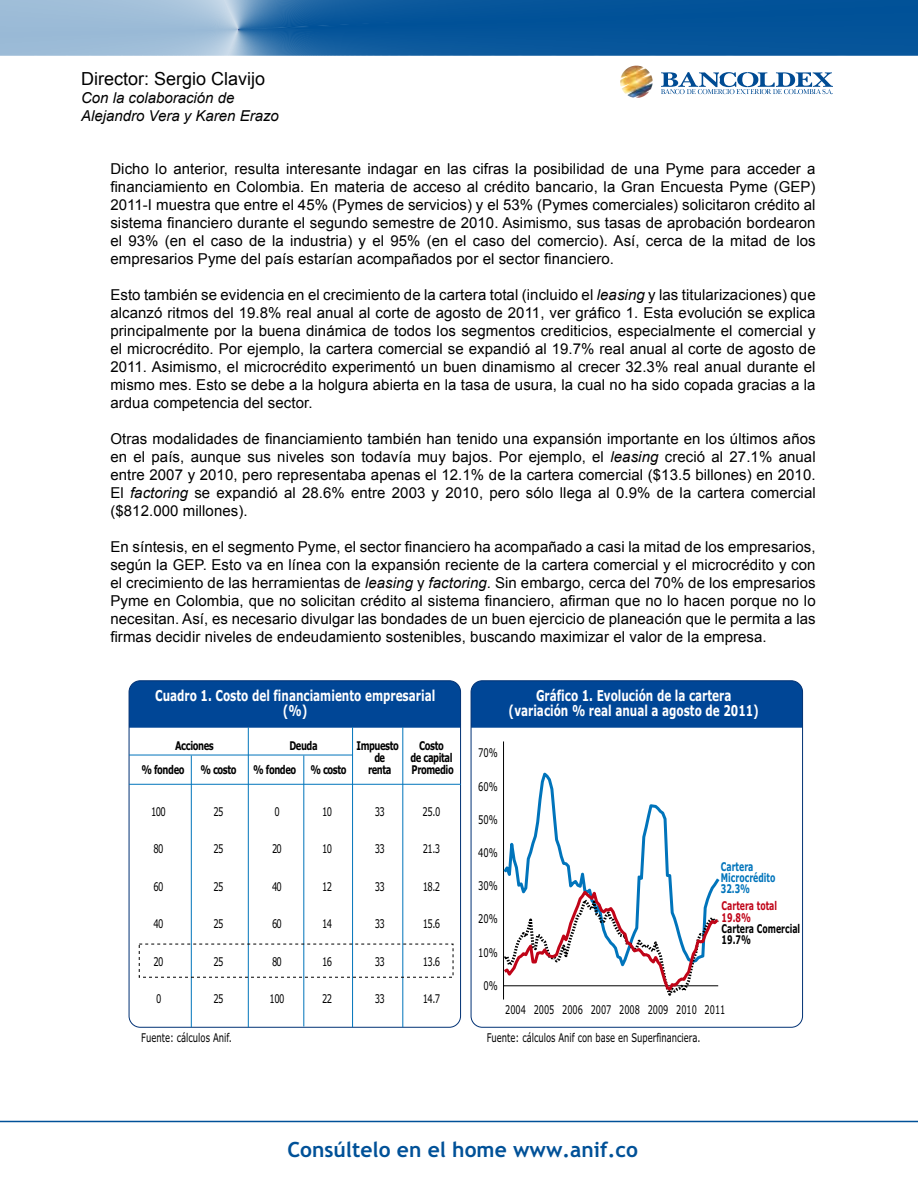
<style>
.page{position:relative;width:918px;height:1188px;background:#fff}
.page>*{position:absolute;margin:0;border:0;box-sizing:border-box;transform-origin:0 0}
.t1{font:700 21px "Trebuchet MS";color:#005198}
.t2{font:18px "Arial";color:#000}
.t3{font:15px/18px "Arial";letter-spacing:.005em;color:#000;text-align:justify}
.t4{font:700 15px/15px "Verdana";color:#fff;text-align:center;scale:.7 1}
.t5{font:italic 15px/18px "Arial";color:#000}
.t6{font:12px "Verdana";color:#000;scale:.7 1}
.t7{font:700 12px "Verdana";letter-spacing:-.05em;color:#000;scale:.7 1}
.t8{font:12px "Verdana";color:#000;scale:.68 1}
.t9{font:700 12px/11.2px "Verdana";color:#0074bb;scale:.65 1}
.t10{font:700 12px/11.2px "Verdana";color:#000;scale:.65 1}
.t11{font:700 12px/11.2px "Verdana";color:#c00418;scale:.65 1}
.s1{font-style:italic}
</style>
<div class="page">
<svg style="left:0;top:0;width:918px;height:56px;background:#3373ac"></svg>
<hr style="left:0;top:1121px;width:918px;height:1px;background:#005198">
<svg style="left:661px;top:72px;width:172px;height:22px"></svg>
<img style="left:620px;top:66px;width:33px;height:32px">
<div style="left:129px;top:681px;width:332px;height:47px;background:#004696"></div>
<div style="left:129px;top:680px;width:332px;height:348px;border:1px solid #003174;border-radius:11px"></div>
<hr style="left:129px;top:784px;width:332px;height:1px;background:#0074bb">
<hr style="left:248px;top:727px;width:1px;height:300px;background:#0074bb">
<hr style="left:191px;top:756px;width:1px;height:271px;background:#0074bb">
<hr style="left:303px;top:756px;width:1px;height:271px;background:#0074bb">
<hr style="left:352px;top:727px;width:1px;height:300px;background:#0074bb">
<hr style="left:402px;top:727px;width:1px;height:300px;background:#0074bb">
<div style="left:471px;top:681px;width:332px;height:47px;background:#004696"></div>
<div style="left:471px;top:680px;width:332px;height:348px;border:1px solid #003174;border-radius:11px"></div>
<hr style="left:503px;top:741px;width:1px;height:259px;background:#000">
<svg style="left:503px;top:772px;width:217px;height:112px"></svg>
<svg style="left:503px;top:884px;width:216px;height:116px"></svg>
<hr style="left:129px;top:755px;width:224px;height:1px;background:#0074bb">
<p class="t2" style="left:81px;top:67px;width:186px">Director: Sergio Clavijo</p>
<p class="t5" style="left:81px;top:89px;width:199px">Con la colaboración de<br>Alejandro Vera y Karen Erazo</p>
<p class="t3" style="left:110px;top:160px;width:707px">Dicho lo anterior, resulta interesante indagar en las cifras la posibilidad de una Pyme para acceder a financiamiento en Colombia. En materia de acceso al crédito bancario, la Gran Encuesta Pyme (GEP)<br>2011-I muestra que entre el 45% (Pymes de servicios) y el 53% (Pymes comerciales) solicitaron crédito al sistema financiero durante el segundo semestre de 2010. Asimismo, sus tasas de aprobación bordearon el 93% (en el caso de la industria) y el 95% (en el caso del comercio). Así, cerca de la mitad de los empresarios Pyme del país estarían acompañados por el sector financiero.</p>
<p class="t3" style="left:110px;top:286px;width:707px">Esto también se evidencia en el crecimiento de la cartera total (incluido el <span class="s1">leasing</span> y las titularizaciones) que alcanzó ritmos del 19.8% real anual al corte de agosto de 2011, ver gráfico 1. Esta evolución se explica principalmente por la buena dinámica de todos los segmentos crediticios, especialmente el comercial y el microcrédito. Por ejemplo, la cartera comercial se expandió al 19.7% real anual al corte de agosto de 2011. Asimismo, el microcrédito experimentó un buen dinamismo al crecer 32.3% real anual durante el mismo mes. Esto se debe a la holgura abierta en la tasa de usura, la cual no ha sido copada gracias a la ardua competencia del sector.</p>
<p class="t3" style="left:110px;top:430px;width:707px">Otras modalidades de financiamiento también han tenido una expansión importante en los últimos años en el país, aunque sus niveles son todavía muy bajos. Por ejemplo, el <span class="s1">leasing</span> creció al 27.1% anual entre 2007 y 2010, pero representaba apenas el 12.1% de la cartera comercial ($13.5 billones) en 2010.<br>El <span class="s1">factoring</span> se expandió al 28.6% entre 2003 y 2010, pero sólo llega al 0.9% de la cartera comercial ($812.000 millones).</p>
<p class="t3" style="left:110px;top:538px;width:707px">En síntesis, en el segmento Pyme, el sector financiero ha acompañado a casi la mitad de los empresarios, según la GEP. Esto va en línea con la expansión reciente de la cartera comercial y el microcrédito y con el crecimiento de las herramientas de <span class="s1">leasing</span> y <span class="s1">factoring</span>. Sin embargo, cerca del 70% de los empresarios Pyme en Colombia, que no solicitan crédito al sistema financiero, afirman que no lo hacen porque no lo necesitan. Así, es necesario divulgar las bondades de un buen ejercicio de planeación que le permita a las firmas decidir niveles de endeudamiento sostenibles, buscando maximizar el valor de la empresa.</p>
<p class="t4" style="left:155px;top:688px;width:402px">Cuadro 1. Costo del financiamiento empresarial (%)</p>
<p class="t7" style="left:175px;top:738px;width:57px">Acciones</p>
<p class="t7" style="left:289px;top:738px;width:42px">Deuda</p>
<p class="t7" style="left:357px;top:738px;width:62px">Impuesto</p>
<p class="t7" style="left:419px;top:738px;width:37px">Costo</p>
<p class="t7" style="left:374px;top:750px;width:17px">de</p>
<p class="t7" style="left:410px;top:750px;width:62px">de capital</p>
<p class="t7" style="left:141px;top:762px;width:63px">% fondeo</p>
<p class="t7" style="left:200px;top:762px;width:53px">% costo</p>
<p class="t7" style="left:253px;top:762px;width:135px">% fondeo % costo</p>
<p class="t7" style="left:368px;top:762px;width:35px">renta</p>
<p class="t7" style="left:412px;top:762px;width:62px">Promedio</p>
<p class="t6" style="left:151px;top:804px;width:23px">100</p>
<p class="t6" style="left:214px;top:804px;width:16px">25</p>
<p class="t6" style="left:275px;top:804px;width:9px">0</p>
<p class="t6" style="left:322px;top:804px;width:16px">10</p>
<p class="t6" style="left:375px;top:804px;width:16px">33</p>
<p class="t6" style="left:423px;top:804px;width:27px">25.0</p>
<p class="t6" style="left:154px;top:841px;width:16px">80</p>
<p class="t6" style="left:214px;top:841px;width:16px">25</p>
<p class="t6" style="left:272px;top:841px;width:16px">20</p>
<p class="t6" style="left:322px;top:841px;width:16px">10</p>
<p class="t6" style="left:375px;top:841px;width:16px">33</p>
<p class="t6" style="left:423px;top:841px;width:27px">21.3</p>
<p class="t6" style="left:154px;top:879px;width:16px">60</p>
<p class="t6" style="left:214px;top:879px;width:16px">25</p>
<p class="t6" style="left:272px;top:879px;width:16px">40</p>
<p class="t6" style="left:322px;top:879px;width:16px">12</p>
<p class="t6" style="left:375px;top:879px;width:16px">33</p>
<p class="t6" style="left:423px;top:879px;width:27px">18.2</p>
<p class="t6" style="left:154px;top:916px;width:16px">40</p>
<p class="t6" style="left:214px;top:916px;width:16px">25</p>
<p class="t6" style="left:272px;top:916px;width:16px">60</p>
<p class="t6" style="left:322px;top:916px;width:16px">14</p>
<p class="t6" style="left:375px;top:916px;width:16px">33</p>
<p class="t6" style="left:423px;top:916px;width:27px">15.6</p>
<p class="t6" style="left:154px;top:954px;width:16px">20</p>
<p class="t6" style="left:214px;top:954px;width:16px">25</p>
<p class="t6" style="left:272px;top:954px;width:16px">80</p>
<p class="t6" style="left:322px;top:954px;width:16px">16</p>
<p class="t6" style="left:375px;top:954px;width:16px">33</p>
<p class="t6" style="left:423px;top:954px;width:27px">13.6</p>
<p class="t6" style="left:156px;top:991px;width:9px">0</p>
<p class="t6" style="left:214px;top:991px;width:16px">25</p>
<p class="t6" style="left:270px;top:991px;width:23px">100</p>
<p class="t6" style="left:322px;top:991px;width:16px">22</p>
<p class="t6" style="left:375px;top:991px;width:16px">33</p>
<p class="t6" style="left:423px;top:991px;width:27px">14.7</p>
<p class="t6" style="left:141px;top:1030px;width:131px">Fuente: cálculos Anif.</p>
<p class="t4" style="left:509px;top:688px;width:359px">Gráfico 1. Evolución de la cartera (variación % real anual a agosto de 2011)</p>
<p class="t6" style="left:478px;top:745px;width:30px">70%</p>
<p class="t6" style="left:478px;top:779px;width:30px">60%</p>
<p class="t6" style="left:478px;top:812px;width:30px">50%</p>
<p class="t6" style="left:478px;top:845px;width:30px">40%</p>
<p class="t6" style="left:478px;top:878px;width:30px">30%</p>
<p class="t6" style="left:478px;top:911px;width:30px">20%</p>
<p class="t6" style="left:478px;top:945px;width:30px">10%</p>
<p class="t9" style="left:721px;top:860px;width:85px">Cartera<br>Microcrédito<br>32.3%</p>
<p class="t11" style="left:722px;top:900px;width:87px">Cartera total<br>19.8%</p>
<p class="t10" style="left:722px;top:923px;width:123px">Cartera Comercial<br>19.7%</p>
<p class="t6" style="left:483px;top:978px;width:22px">0%</p>
<p class="t8" style="left:505px;top:1002px;width:325px">2004 2005 2006 2007 2008 2009 2010 2011</p>
<p class="t6" style="left:487px;top:1030px;width:307px">Fuente: cálculos Anif con base en Superfinanciera.</p>
<h1 class="t1" style="left:287px;top:1136px;width:352px">Consúltelo en el home www.anif.co</h1>
</div>
